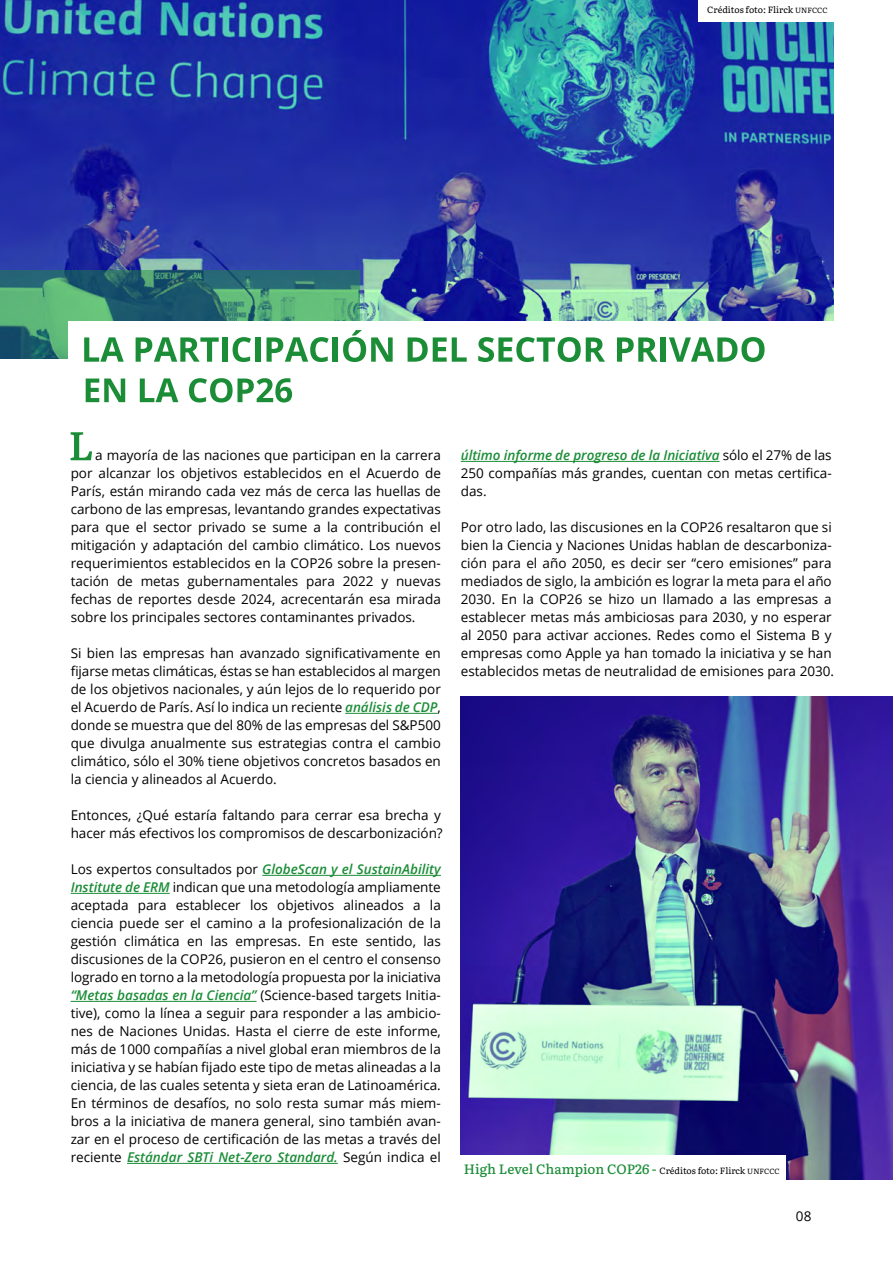
<style>
.page{position:relative;width:893px;height:1263px;background:#fff}
.page>*{position:absolute;margin:0;border:0;box-sizing:border-box;transform-origin:0 0}
.t1{font:13.5px/18px "Open Sans";color:#000;text-align:justify}
.t2{font:500 13.5px "Literata";color:#1b8d37}
.t3{font:9px "Literata";letter-spacing:-.005em;color:#000}
.s1{font-size:7.5px}
.s2{font-weight:600;font-style:italic;color:#1b8d37}
.s3{font-weight:400;font-size:9px;color:#000}
.s4{font-weight:400;font-size:7.5px;color:#000}
</style>
<div class="page">
<img style="left:0;top:0;width:833px;height:321px">
<svg style="left:0;top:270px;width:359px;height:88px;background:#3d8674"></svg>
<div style="left:68px;top:322px;width:770px;height:89px;background:#fff"></div>
<div style="left:699px;top:0;width:137px;height:21px;background:#fff"></div>
<img style="left:460px;top:696px;width:433px;height:483px">
<svg style="left:84px;top:337px;width:40px;height:25px"></svg>
<svg style="left:136px;top:337px;width:83px;height:25px"></svg>
<div style="left:222px;top:337px;width:6px;height:25px;background:#1b8d37"></div>
<svg style="left:233px;top:337px;width:18px;height:25px"></svg>
<div style="left:255px;top:337px;width:5px;height:25px;background:#1b8d37"></div>
<svg style="left:267px;top:337px;width:62px;height:25px"></svg>
<div style="left:333px;top:337px;width:5px;height:25px;background:#1b8d37"></div>
<svg style="left:343px;top:330px;width:50px;height:32px"></svg>
<svg style="left:408px;top:337px;width:59px;height:25px"></svg>
<svg style="left:478px;top:337px;width:127px;height:25px"></svg>
<svg style="left:617px;top:337px;width:41px;height:25px"></svg>
<div style="left:661px;top:337px;width:5px;height:25px;background:#1b8d37"></div>
<svg style="left:669px;top:337px;width:95px;height:25px"></svg>
<svg style="left:86px;top:378px;width:39px;height:24px"></svg>
<svg style="left:140px;top:378px;width:38px;height:24px"></svg>
<svg style="left:189px;top:378px;width:103px;height:24px"></svg>
<hr style="left:345px;top:713px;width:93px;height:1px;background:#1b8d37">
<hr style="left:262px;top:875px;width:179px;height:1px;background:#1b8d37">
<hr style="left:71px;top:893px;width:99px;height:1px;background:#1b8d37">
<hr style="left:71px;top:1001px;width:186px;height:1px;background:#1b8d37">
<hr style="left:127px;top:1163px;width:211px;height:1px;background:#1b8d37">
<svg style="left:71px;top:432px;width:21px;height:28px"></svg>
<div style="left:457px;top:1155px;width:329px;height:35px;background:#fff"></div>
<hr style="left:461px;top:461px;width:259px;height:1px;background:#1b8d37">
<p class="t3" style="left:707px;top:3px;width:122px">Créditos foto: Flirck <span class="s1">UNFCCC</span></p>
<p class="t1" style="left:71px;top:446px;width:372px;text-indent:24px">a mayoría de las naciones que participan en la carrera por alcanzar los objetivos establecidos en el Acuerdo de París, están mirando cada vez más de cerca las huellas de carbono de las empresas, levantando grandes expectativas para que el sector privado se sume a la contribución el mitigación y adaptación del cambio climático. Los nuevos requerimientos establecidos en la COP26 sobre la presen&shy;tación de metas gubernamentales para 2022 y nuevas fechas de reportes desde 2024, acrecentarán esa mirada sobre los principales sectores contaminantes privados.</p>
<p class="t1" style="left:71px;top:644px;width:372px">Si bien las empresas han avanzado significativamente en fijarse metas climáticas, éstas se han establecidos al margen de los objetivos nacionales, y aún lejos de lo requerido por el Acuerdo de París. Así lo indica un reciente <span class="s2">análisis de CDP</span>, donde se muestra que del 80% de las empresas del S&amp;P500 que divulga anualmente sus estrategias contra el cambio climático, sólo el 30% tiene objetivos concretos basados en la ciencia y alineados al Acuerdo.</p>
<p class="t1" style="left:71px;top:806px;width:374px">Entonces, ¿Qué estaría faltando para cerrar esa brecha y hacer más efectivos los compromisos de descarbonización?</p>
<p class="t1" style="left:71px;top:860px;width:372px">Los expertos consultados por <span class="s2">GlobeScan y el SustainAbility Institute de ERM</span> indican que una metodología ampliamente aceptada para establecer los objetivos alineados a la ciencia puede ser el camino a la profesionalización de la gestión climática en las empresas. En este sentido, las discusiones de la COP26, pusieron en el centro el consenso logrado en torno a la metodología propuesta por la iniciativa <span class="s2">“Metas basadas en la Ciencia”</span> (Science-based targets Initia&shy;tive), como la línea a seguir para responder a las ambicio&shy;nes de Naciones Unidas. Hasta el cierre de este informe, más de 1000 compañías a nivel global eran miembros de la iniciativa y se habían fijado este tipo de metas alineadas a la ciencia, de las cuales setenta y sieta eran de Latinoamérica.<br>En términos de desafíos, no solo resta sumar más miem&shy;bros a la iniciativa de manera general, sino también avan&shy;zar en el proceso de certificación de las metas a través del reciente <span class="s2">Estándar SBTi Net-Zero Standard.</span> Según indica el</p>
<p class="t1" style="left:461px;top:446px;width:372px"><span class="s2">último informe de progreso de la Iniciativa</span> sólo el 27% de las 250 compañías más grandes, cuentan con metas certifica&shy;das.</p>
<p class="t1" style="left:461px;top:518px;width:375px;text-align:left">Por otro lado, las discusiones en la COP26 resaltaron que si bien la Ciencia y Naciones Unidas hablan de descarboniza&shy;ción para el año 2050, es decir ser “cero emisiones” para mediados de siglo, la ambición es lograr la meta para el año 2030. En la COP26 se hizo un llamado a las empresas a establecer metas más ambiciosas para 2030, y no esperar al 2050 para activar acciones. Redes como el Sistema B y empresas como Apple ya han tomado la iniciativa y se han establecidos metas de neutralidad de emisiones para 2030.</p>
<p class="t2" style="left:464px;top:1158px;width:317px">High Level Champion COP26 - <span class="s3">Créditos foto: Flirck</span> <span class="s4">UNFCCC</span></p>
<p class="t1" style="left:796px;top:1207px;width:17px">08</p>
</div>
